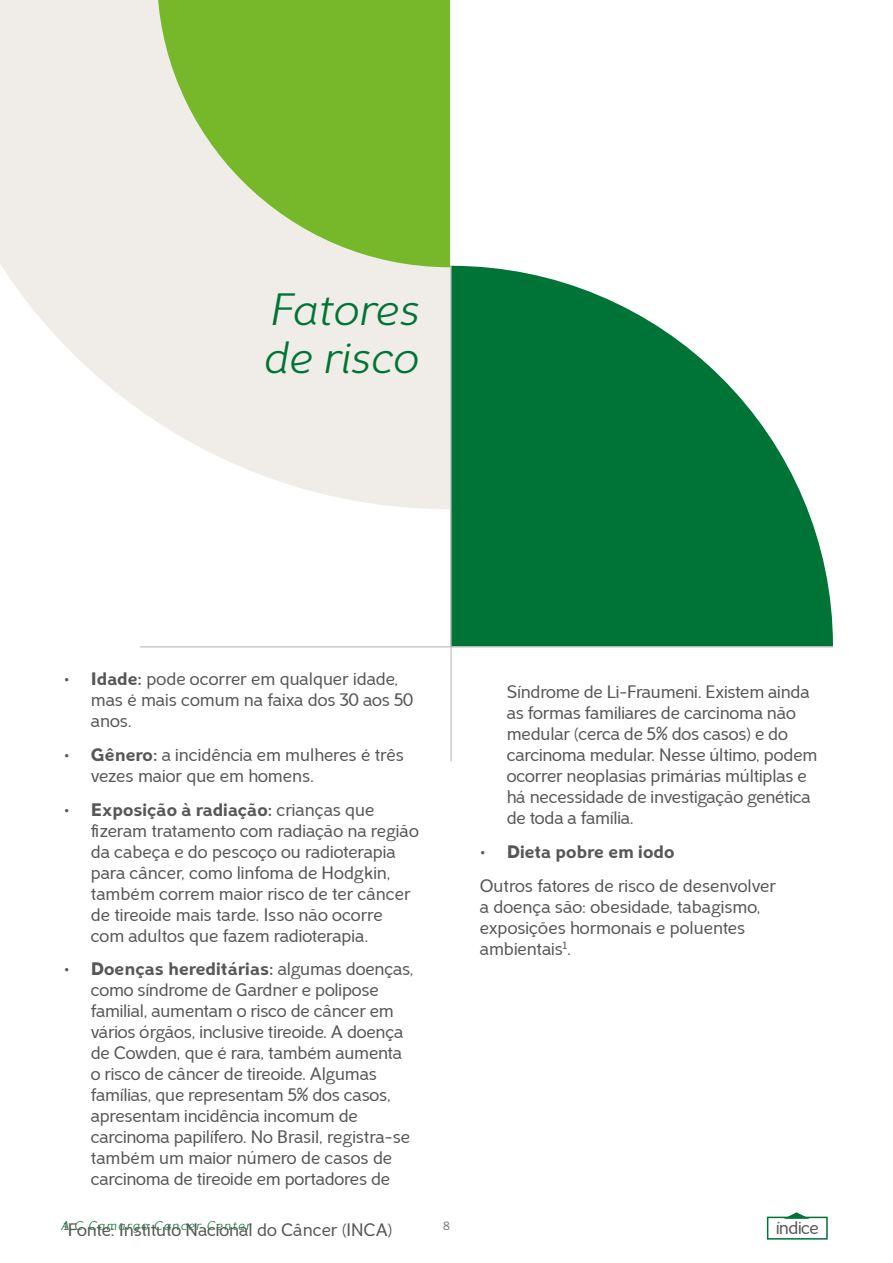
<style>
.page{position:relative;width:893px;height:1263px;background:#fff}
.page>*{position:absolute;margin:0;border:0;box-sizing:border-box;transform-origin:0 0}
.t1{font:45px/48px "Carmen Leve Italica";color:#007436}
.t2{font:18px/21px "Carmen";letter-spacing:-.01em;color:#575756}
.t3{font:18px "Carmen Forte";color:#575756}
.t4{font:12.75px "Carmen Leve Italica";letter-spacing:.1em;color:#077835}
.t5{font:12px "Carmen Leve";color:#575756}
.s1{font-family:"Carmen Forte"}
.s2{font-family:"Carmen"}
</style>
<div class="page">
<svg style="left:0;top:0;width:450px;height:509px;fill:#f0ece7"></svg>
<svg style="left:452px;top:266px;width:381px;height:380px;fill:#007436"></svg>
<svg style="left:157px;top:0;width:293px;height:267px;background:#92c456"></svg>
<hr style="left:140px;top:646px;width:693px;height:1px;background:#b3b2b2">
<hr style="left:451px;top:265px;width:1px;height:496px;background:#b3b2b2">
<svg style="left:766px;top:1212px;width:62px;height:28px"></svg>
<h1 class="t1" style="left:264px;top:286px;width:157px">Fatores de risco</h1>
<p class="t2" style="left:91px;top:668px;width:324px;text-indent:-27px"><span class="s1">• Idade:</span> pode ocorrer em qualquer idade, mas é mais comum na faixa dos 30 aos 50 anos.</p>
<p class="t2" style="left:91px;top:744px;width:315px;text-indent:-27px"><span class="s1">• Gênero:</span> a incidência em mulheres é três vezes maior que em homens.</p>
<p class="t3" style="left:64px;top:798px;width:312px">• Exposição à radiação: <span class="s2">crianças que</span></p>
<p class="t2" style="left:91px;top:820px;width:330px">fizeram tratamento com radiação na região da cabeça e do pescoço ou radioterapia para câncer, como linfoma de Hodgkin, também correm maior risco de ter câncer de tireoide mais tarde. Isso não ocorre com adultos que fazem radioterapia.</p>
<p class="t3" style="left:64px;top:958px;width:351px">• Doenças hereditárias: <span class="s2">algumas doenças,</span></p>
<p class="t2" style="left:91px;top:980px;width:321px">como síndrome de Gardner e polipose familial, aumentam o risco de câncer em vários órgãos, inclusive tireoide. A doença de Cowden, que é rara, também aumenta o risco de câncer de tireoide. Algumas famílias, que representam 5% dos casos, apresentam incidência incomum de carcinoma papilífero. No Brasil, registra-se também um maior número de casos de carcinoma de tireoide em portadores de</p>
<p class="t2" style="left:507px;top:682px;width:312px">Síndrome de Li-Fraumeni. Existem ainda as formas familiares de carcinoma não medular (cerca de 5% dos casos) e do carcinoma medular. Nesse último, podem ocorrer neoplasias primárias múltiplas e há necessidade de investigação genética de toda a família.</p>
<p class="t3" style="left:480px;top:840px;width:196px">• Dieta pobre em iodo</p>
<p class="t2" style="left:480px;top:875px;width:298px">Outros fatores de risco de desenvolver a doença são: obesidade, tabagismo, exposições hormonais e poluentes ambientais<sup>1</sup>.</p>
<p class="t2" style="left:64px;top:1220px;width:330px"><sup>1</sup>Fonte: Instituto Nacional do Câncer (INCA)</p>
<p class="t2" style="left:776px;top:1217px;width:45px">índice</p>
<p class="t4" style="left:61px;top:1219px;width:191px">A.C.Camargo Cancer Center</p>
<p class="t5" style="left:443px;top:1219px;width:8px">8</p>
</div>
